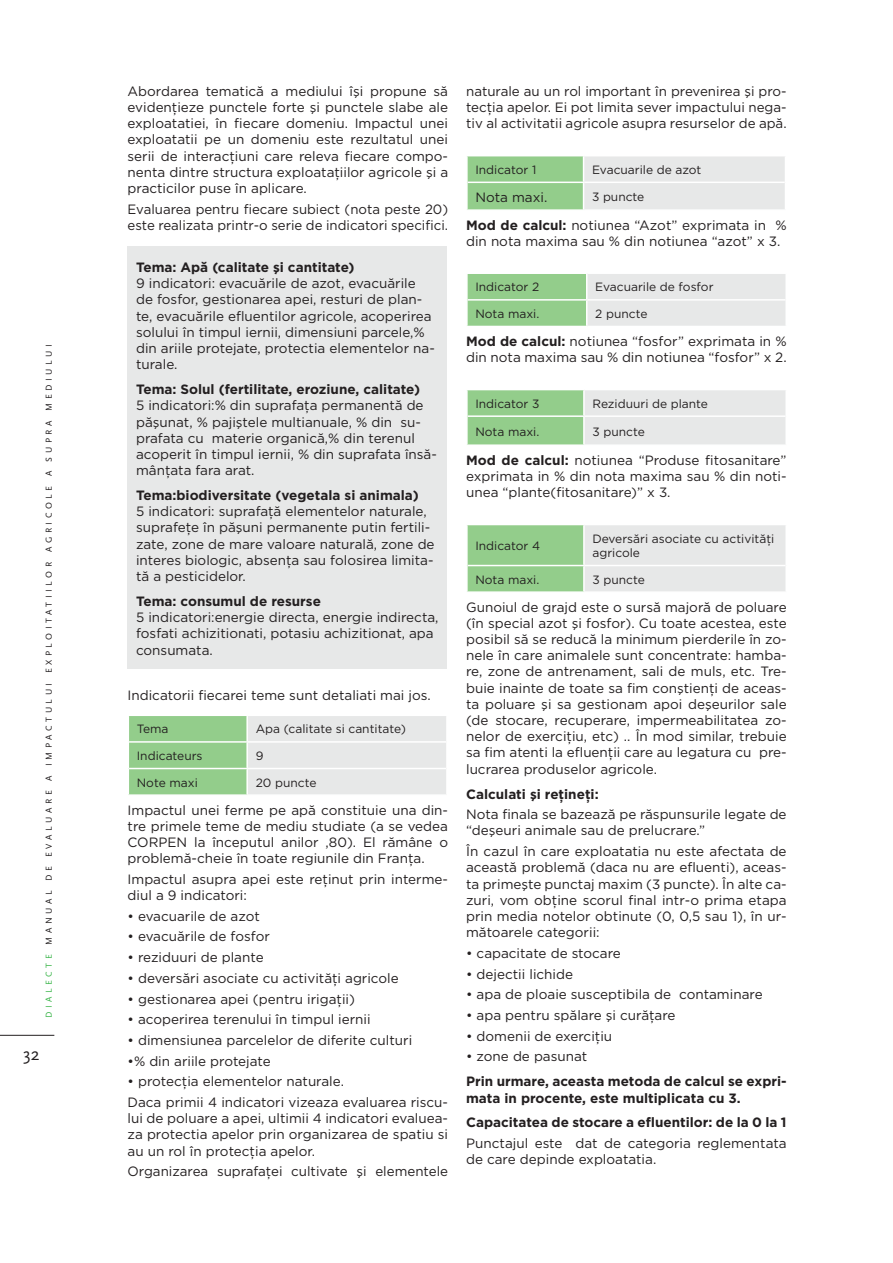
<style>
.page{position:relative;width:893px;height:1263px;background:#fff}
.page>*{position:absolute;margin:0;border:0;box-sizing:border-box;transform-origin:0 0}
.t1{font:18px "Scala Sans";color:#231f20}
.t2{font:13.5px/16.2px "Gotham";color:#231f20}
.t3{font:700 13.5px/16.2px "Gotham";color:#231f20}
.t4{font:12px/14.4px "Gotham";color:#231f20}
.t5{font:9px "Scala Sans";letter-spacing:.4em;color:#231f20}
.s1{color:#3bb54a}
.s2{font-weight:700}
</style>
<div class="page">
<hr style="left:0;top:1035px;width:54px;height:1px;background:#231f20">
<div style="left:128px;top:247px;width:319px;height:422px;background:#e7e8e8"></div>
<svg style="left:128px;top:716px;width:318px;height:78px"></svg>
<hr style="left:129px;top:741px;width:119px;height:2px;background:#fff">
<hr style="left:129px;top:768px;width:119px;height:1px;background:#fff">
<hr style="left:246px;top:716px;width:2px;height:25px;background:#fff">
<hr style="left:246px;top:743px;width:2px;height:25px;background:#fff">
<hr style="left:246px;top:769px;width:2px;height:25px;background:#fff">
<hr style="left:248px;top:741px;width:198px;height:2px;background:#fff">
<hr style="left:248px;top:768px;width:198px;height:1px;background:#fff">
<svg style="left:467px;top:156px;width:318px;height:54px"></svg>
<hr style="left:584px;top:182px;width:201px;height:1px;background:#fff">
<hr style="left:584px;top:209px;width:202px;height:2px;background:#fff">
<svg style="left:467px;top:274px;width:318px;height:52px"></svg>
<hr style="left:587px;top:299px;width:198px;height:2px;background:#fff">
<svg style="left:468px;top:390px;width:317px;height:54px"></svg>
<hr style="left:468px;top:415px;width:117px;height:2px;background:#fff">
<hr style="left:583px;top:390px;width:2px;height:25px;background:#fff">
<hr style="left:583px;top:417px;width:2px;height:27px;background:#fff">
<hr style="left:585px;top:415px;width:200px;height:2px;background:#fff">
<svg style="left:468px;top:525px;width:317px;height:66px"></svg>
<hr style="left:468px;top:565px;width:117px;height:1px;background:#fff">
<hr style="left:583px;top:525px;width:2px;height:40px;background:#fff">
<hr style="left:583px;top:566px;width:2px;height:25px;background:#fff">
<hr style="left:585px;top:565px;width:200px;height:1px;background:#fff">
<p class="t5" style="left:44px;top:1018px;width:676px;rotate:-90deg"><span class="s1">dialecte</span> Manual de evaluare a im pactului exploitatiilor agricole a supra m ediului</p>
<h1 class="t1" style="left:23px;top:1044px;width:18px">32</h1>
<p class="t2" style="left:128px;top:83px;width:322px;text-align:justify">Abordarea tematică a mediului îşi propune să evidenţieze punctele forte şi punctele slabe ale exploatatiei, în fiecare domeniu. Impactul unei exploatatii pe un domeniu este rezultatul unei serii de interacţiuni care releva fiecare compo&shy;nenta dintre structura exploataţiilor agricole şi a practicilor puse în aplicare.</p>
<p class="t2" style="left:128px;top:201px;width:322px">Evaluarea pentru fiecare subiect (nota peste 20) este realizata printr-o serie de indicatori specifici.</p>
<p class="t3" style="left:136px;top:259px;width:220px">Tema: Apă (calitate şi cantitate)</p>
<p class="t2" style="left:136px;top:275px;width:300px">9 indicatori: evacuările de azot, evacuările de fosfor, gestionarea apei, resturi de plan&shy;te, evacuările efluentilor agricole, acoperirea solului în timpul iernii, dimensiuni parcele,% din ariile protejate, protectia elementelor na&shy;turale.</p>
<p class="t3" style="left:136px;top:381px;width:286px">Tema: Solul (fertilitate, eroziune, calitate)</p>
<p class="t2" style="left:136px;top:397px;width:302px">5 indicatori:% din suprafaţa permanentă de păşunat, % pajiştele multianuale, % din su&shy;prafata cu materie organică,% din terenul acoperit în timpul iernii, % din suprafata însă&shy;mânţata fara arat.</p>
<p class="t3" style="left:136px;top:487px;width:284px">Tema:biodiversitate (vegetala si animala)</p>
<p class="t2" style="left:136px;top:503px;width:300px">5 indicatori: suprafaţă elementelor naturale, suprafeţe în păşuni permanente putin fertili&shy;zate, zone de mare valoare naturală, zone de interes biologic, absenţa sau folosirea limita&shy;tă a pesticidelor.</p>
<p class="t3" style="left:136px;top:593px;width:186px">Tema: consumul de resurse</p>
<p class="t2" style="left:136px;top:609px;width:304px">5 indicatori:energie directa, energie indirecta, fosfati achizitionati, potasiu achizitionat, apa consumata.</p>
<p class="t2" style="left:128px;top:687px;width:305px">Indicatorii fiecarei teme sunt detaliati mai jos.</p>
<p class="t4" style="left:137px;top:722px;width:33px">Tema</p>
<p class="t4" style="left:256px;top:722px;width:152px">Apa (calitate si cantitate)</p>
<p class="t4" style="left:137px;top:748px;width:67px">Indicateurs</p>
<p class="t4" style="left:256px;top:748px;width:9px">9</p>
<p class="t4" style="left:137px;top:775px;width:63px">N ote maxi</p>
<p class="t4" style="left:256px;top:775px;width:62px">20 puncte</p>
<p class="t2" style="left:128px;top:801px;width:322px;text-align:justify">Impactul unei ferme pe apă constituie una din&shy;tre primele teme de mediu studiate (a se vedea CORPEN la începutul anilor ‚80). El rămâne o problemă-cheie în toate regiunile din Franţa.</p>
<p class="t2" style="left:128px;top:871px;width:322px">Impactul asupra apei este reţinut prin interme&shy;diul a 9 indicatori:</p>
<p class="t2" style="left:128px;top:908px;width:134px">• evacuarile de azot</p>
<p class="t2" style="left:128px;top:928px;width:144px">• evacuările de fosfor</p>
<p class="t2" style="left:128px;top:949px;width:138px">• reziduuri de plante</p>
<p class="t2" style="left:128px;top:970px;width:273px">• deversări asociate cu activităţi agricole</p>
<p class="t2" style="left:128px;top:990px;width:229px">• gestionarea apei (pentru irigaţii)</p>
<p class="t2" style="left:128px;top:1011px;width:245px">• acoperirea terenului în timpul iernii</p>
<p class="t2" style="left:128px;top:1032px;width:286px">• dimensiunea parcelelor de diferite culturi</p>
<p class="t2" style="left:128px;top:1052px;width:145px">•% din ariile protejate</p>
<p class="t2" style="left:128px;top:1071px;width:322px;line-height:20.7px">• protecţia elementelor naturale.<br>Daca primii 4 indicatori vizeaza evaluarea riscu-</p>
<p class="t2" style="left:128px;top:1110px;width:322px;text-align:justify">lui de poluare a apei, ultimii 4 indicatori evaluea&shy;za protectia apelor prin organizarea de spatiu si au un rol în protecţia apelor.</p>
<p class="t2" style="left:128px;top:1163px;width:322px">Organizarea suprafaţei cultivate şi elementele</p>
<p class="t2" style="left:466px;top:83px;width:322px;text-align:justify">naturale au un rol important în prevenirea şi pro&shy;tecţia apelor. Ei pot limita sever impactului nega&shy;tiv al activitatii agricole asupra resurselor de apă.</p>
<p class="t4" style="left:475px;top:162px;width:62px">Indicator 1</p>
<p class="t4" style="left:592px;top:162px;width:111px">Evacuarile de azot</p>
<p class="t2" style="left:475px;top:188px;width:73px">Nota maxi.</p>
<p class="t4" style="left:592px;top:189px;width:54px">3 puncte</p>
<p class="t2" style="left:466px;top:216px;width:322px"><span class="s2">Mod de calcul:</span> notiunea “Azot” exprimata in % din nota maxima sau % din notiunea “azot” x 3.</p>
<p class="t4" style="left:475px;top:280px;width:65px">Indicator 2</p>
<p class="t4" style="left:595px;top:280px;width:120px">Evacuarile de fosfor</p>
<p class="t4" style="left:475px;top:306px;width:65px">Nota maxi.</p>
<p class="t4" style="left:595px;top:306px;width:54px">2 puncte</p>
<p class="t2" style="left:466px;top:333px;width:322px"><span class="s2">Mod de calcul:</span> notiunea “fosfor” exprimata in % din nota maxima sau % din notiunea “fosfor” x 2.</p>
<p class="t4" style="left:475px;top:396px;width:65px">Indicator 3</p>
<p class="t4" style="left:592px;top:396px;width:117px">Reziduuri de plante</p>
<p class="t4" style="left:475px;top:424px;width:65px">Nota maxi.</p>
<p class="t4" style="left:592px;top:424px;width:54px">3 puncte</p>
<p class="t2" style="left:466px;top:451px;width:322px;text-align:justify"><span class="s2">Mod de calcul:</span> notiunea “Produse fitosanitare” exprimata in % din nota maxima sau % din noti&shy;unea “plante(fitosanitare)” x 3.</p>
<p class="t4" style="left:475px;top:538px;width:66px">Indicator 4</p>
<p class="t4" style="left:592px;top:531px;width:183px">Deversări asociate cu activităţi agricole</p>
<p class="t4" style="left:475px;top:572px;width:65px">Nota maxi.</p>
<p class="t4" style="left:592px;top:572px;width:54px">3 puncte</p>
<p class="t2" style="left:466px;top:598px;width:322px;text-align:justify">Gunoiul de grajd este o sursă majoră de poluare (în special azot şi fosfor). Cu toate acestea, este posibil să se reducă la minimum pierderile în zo&shy;nele în care animalele sunt concentrate: hamba&shy;re, zone de antrenament, sali de muls, etc. Tre&shy;buie inainte de toate sa fim conştienţi de aceas&shy;ta poluare şi sa gestionam apoi deşeurilor sale (de stocare, recuperare, impermeabilitatea zo&shy;nelor de exerciţiu, etc) .. În mod similar, trebuie sa fim atenti la efluenţii care au legatura cu pre&shy;lucrarea produselor agricole.</p>
<p class="t3" style="left:466px;top:786px;width:134px">Calculati şi reţineţi:</p>
<p class="t2" style="left:466px;top:806px;width:322px">Nota finala se bazează pe răspunsurile legate de “deşeuri animale sau de prelucrare.”</p>
<p class="t2" style="left:466px;top:843px;width:322px;text-align:justify">În cazul în care exploatatia nu este afectata de această problemă (daca nu are efluenti), aceas&shy;ta primeşte punctaj maxim (3 puncte). În alte ca&shy;zuri, vom obţine scorul final intr-o prima etapa prin media notelor obtinute (0, 0,5 sau 1), în ur&shy;mătoarele categorii:</p>
<p class="t2" style="left:466px;top:945px;width:156px">• capacitate de stocare</p>
<p class="t2" style="left:466px;top:965px;width:108px">• dejectii lichide</p>
<p class="t2" style="left:466px;top:986px;width:298px">• apa de ploaie susceptibila de contaminare</p>
<p class="t2" style="left:466px;top:1007px;width:211px">• apa pentru spălare şi curăţare</p>
<p class="t2" style="left:466px;top:1027px;width:148px">• domenii de exerciţiu</p>
<p class="t2" style="left:466px;top:1048px;width:123px">• zone de pasunat</p>
<p class="t3" style="left:466px;top:1073px;width:322px">Prin urmare, aceasta metoda de calcul se expri&shy;mata in procente, este multiplicata cu 3.</p>
<p class="t3" style="left:466px;top:1114px;width:322px">Capacitatea de stocare a efluentilor: de la 0 la 1</p>
<p class="t2" style="left:466px;top:1135px;width:322px">Punctajul este dat de categoria reglementata de care depinde exploatatia.</p>
</div>
